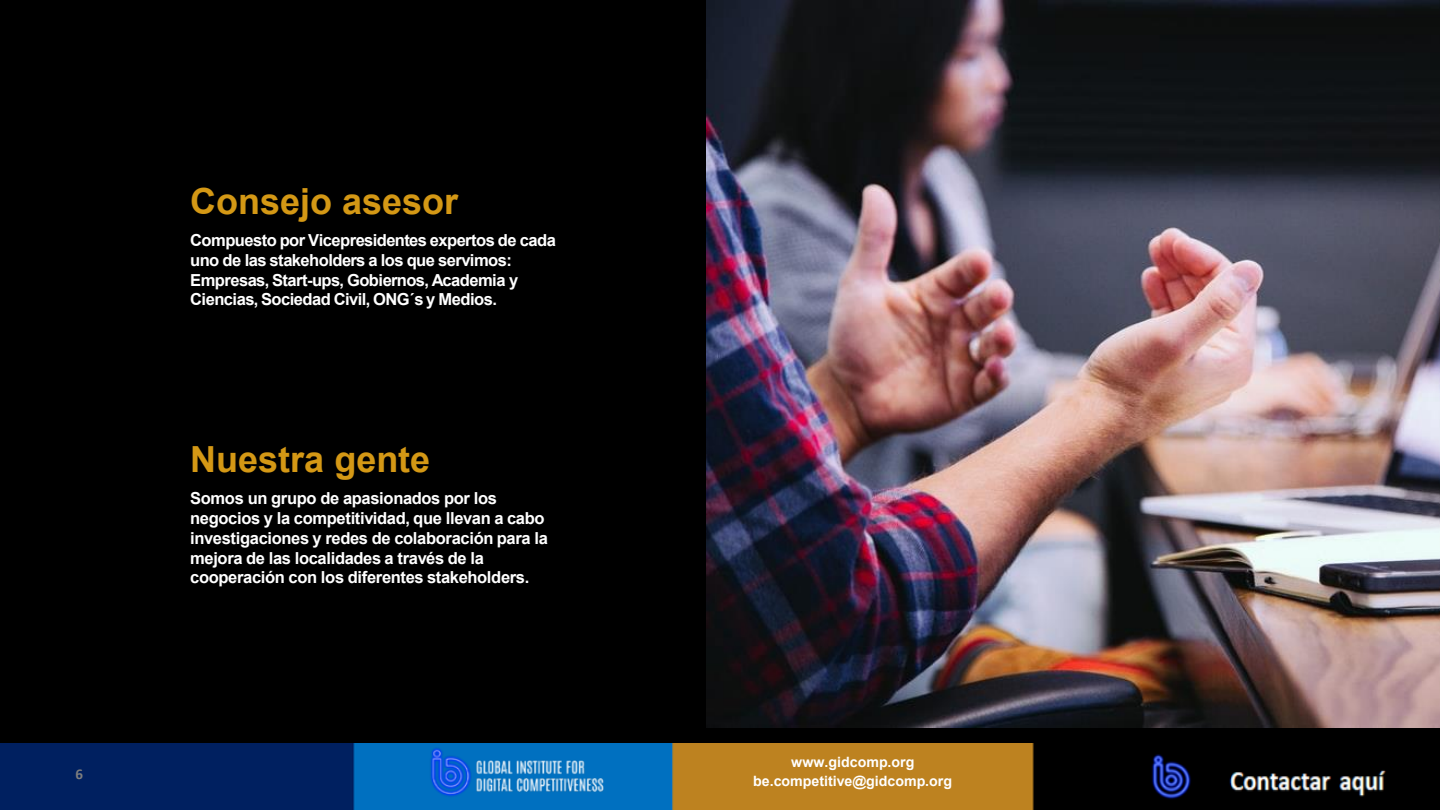
<style>
.page{position:relative;width:1440px;height:810px;background:#fff}
.page>*{position:absolute;margin:0;border:0;box-sizing:border-box;transform-origin:0 0}
.t1{font:700 36px "Arial";color:#d49815}
.t2{font:700 16.65px "Arial";letter-spacing:-.035em;color:#fff}
.t3{font:700 16.5px/19.8px "Arial";letter-spacing:-.025em;color:#fff}
.t4{font:700 15px "Calibri";color:#7e7e7e}
.t5{font:700 14.25px/19.6px "Arial";color:#fff;text-align:center}
</style>
<div class="page">
<div style="left:1px;top:1px;width:1439px;height:809px;background:#000"></div>
<img style="left:707px;top:1px;width:733px;height:727px">
<img style="left:1px;top:743px;width:1033px;height:67px">
<img style="left:423px;top:743px;width:189px;height:67px">
<img style="left:1151px;top:754px;width:235px;height:46px">
<p class="t4" style="left:76px;top:763px;width:9px">6</p>
<h1 class="t1" style="left:190px;top:176px;width:269px">Consejo asesor</h1>
<p class="t3" style="left:190px;top:231px;width:367px">Compuesto por Vicepresidentes expertos de cada</p>
<p class="t2" style="left:190px;top:248px;width:323px">uno de las stakeholders a los que servimos:</p>
<p class="t3" style="left:190px;top:270px;width:330px">Empresas, Start-ups, Gobiernos, Academia y<br>Ciencias, Sociedad Civil, ONG´s y Medios.</p>
<h1 class="t1" style="left:190px;top:434px;width:242px">Nuestra gente</h1>
<p class="t3" style="left:190px;top:489px;width:359px">Somos un grupo de apasionados por los negocios y la competitividad, que llevan a cabo investigaciones y redes de colaboración para la mejora de las localidades a través de la cooperación con los diferentes stakeholders.</p>
<p class="t5" style="left:753px;top:752px;width:200px">www.gidcomp.org be.competitive@gidcomp.org</p>
</div>
